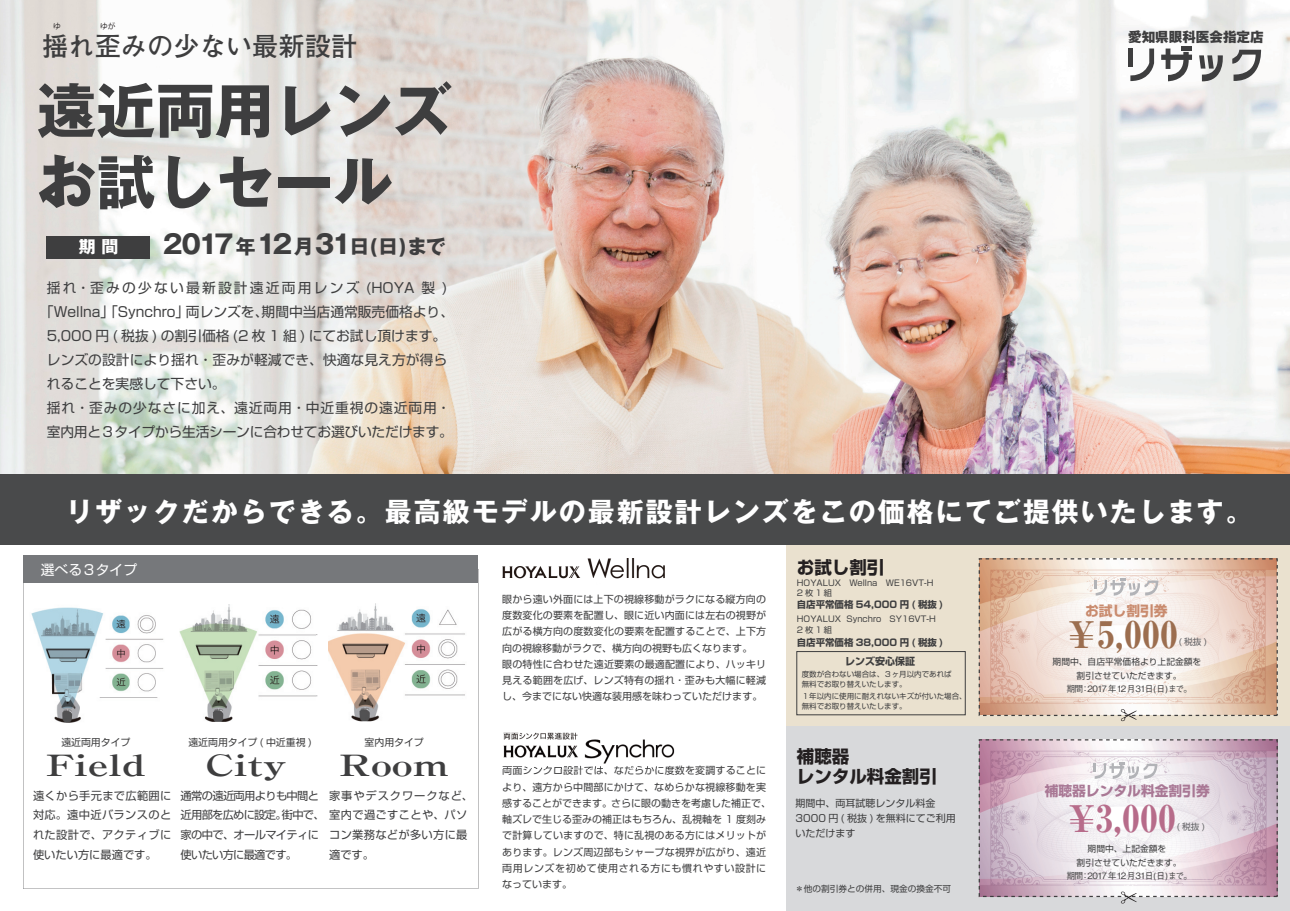
<style>
.page{position:relative;width:1290px;height:911px;background:#fff}
.page>*{position:absolute;margin:0;border:0;box-sizing:border-box;transform-origin:0 0}
.t1{font:700 59.25px/71.2px "Gothic MB101 Pro";color:#3e3e3f}
.t2{font:800 36.75px "Ryumin Pro";color:#9c6e4f;scale:.93 1}
.t3{font:800 36.75px "Ryumin Pro";color:#b76c8a;scale:.93 1}
.t4{font:700 29.25px "Ryumin Pro";color:#3e3e3f;scale:1.43 1}
.t5{font:700 27px "Gothic MB101 Pro";letter-spacing:.075em;color:#fff}
.t6{font:700 26.25px "Futo Go B101 Pro";color:#3e3e3f}
.t7{font:700 26px "Gothic MB101 Pro";letter-spacing:-.105em;color:#3e3e3f}
.t8{font:700 17.5px/20px "Shin Go Pro";color:#231f20}
.t9{font:700 17px "Gothic MB101 Pro";color:#fff}
.t10{font:13.75px "Shin Go Pro";color:#3e3e3f}
.t11{font:13.75px "Shin Go Pro";letter-spacing:.065em;color:#3e3e3f}
.t12{font:13.75px "Shin Go Pro";letter-spacing:.16em;color:#3e3e3f}
.t13{font:700 13.75px "Shin Go Pro";color:#a97895}
.t14{font:13.75px "Shin Go Pro";color:#fff}
.t15{font:700 13.75px "Shin Go Pro";color:#c98b6e}
.t16{font:800 13.5px "Gothic MB101 Pro";color:#3e3e3f}
.t17{font:11.25px/19.8px "Shin Go Pro";letter-spacing:.025em;color:#3e3e3f;text-align:justify}
.t18{font:11.25px/19.8px "Shin Go Pro";letter-spacing:-.06em;color:#3e3e3f}
.t19{font:11.25px "Shin Go Pro";letter-spacing:.08em;color:#3e3e3f}
.t20{font:10px/16.2px "Shin Go Pro";letter-spacing:.015em;color:#3e3e3f}
.t21{font:700 10px "Shin Go Pro";color:#3e3e3f}
.t22{font:9.88px "Shin Go Pro";color:#3e3e3f}
.t23{font:700 9.5px "Shin Go Pro";color:#3e3e3f}
.t24{font:8.75px/13.8px "Shin Go Pro";color:#3e3e3f;text-align:center}
.t25{font:500 8.75px "Gothic BBB Pro";letter-spacing:-.085em;color:#3e3e3f}
.t26{font:8.75px "Shin Go Pro";color:#616164}
.t27{font:8.62px "Shin Go Pro";color:#3e3e3f}
.t28{font:8.25px/10.6px "Shin Go Pro";color:#3e3e3f}
.t29{font:7.75px "Koz Go Pro";color:#231f20}
.t30{font:7.5px/10px "Shin Go Pro";color:#3e3e3f}
.s1{font-size:20px}
</style>
<div class="page">
<img style="left:502px;top:558px;width:163px;height:21px">
<div style="left:786px;top:543px;width:504px;height:184px;background:#eae1cf"></div>
<div style="left:786px;top:727px;width:504px;height:184px;background:#d8d9db"></div>
<img style="left:0;top:0;width:1290px;height:474px">
<div style="left:0;top:474px;width:1290px;height:70px;background:#494a4b"></div>
<img style="left:502px;top:732px;width:173px;height:35px">
<img style="left:503px;top:766px;width:175px;height:2px">
<img style="left:980px;top:560px;width:296px;height:154px">
<img style="left:980px;top:741px;width:296px;height:154px">
<svg style="left:23px;top:583px;width:455px;height:306px"></svg>
<div style="left:23px;top:555px;width:455px;height:28px;background:#76787b"></div>
<img style="left:170px;top:604px;width:157px;height:118px">
<img style="left:170px;top:605px;width:9px;height:117px">
<img style="left:316px;top:604px;width:11px;height:117px">
<svg style="left:1094px;top:579px;width:65px;height:17px"></svg>
<svg style="left:1093px;top:762px;width:65px;height:17px"></svg>
<hr style="left:1128px;top:49px;width:4px;height:18px;background:#3e3e3f">
<svg style="left:1130px;top:49px;width:24px;height:32px"></svg>
<svg style="left:1161px;top:46px;width:31px;height:35px"></svg>
<svg style="left:1199px;top:55px;width:26px;height:27px"></svg>
<svg style="left:1232px;top:50px;width:31px;height:31px"></svg>
<div style="left:46px;top:236px;width:104px;height:23px;background:#3e3e3f"></div>
<div style="left:978px;top:558px;width:300px;height:158px;border:1px dashed #3e3e3f"></div>
<div style="left:978px;top:739px;width:300px;height:158px;border:1px dashed #3e3e3f"></div>
<svg style="left:1121px;top:709px;width:15px;height:12px"></svg>
<svg style="left:1121px;top:891px;width:15px;height:12px"></svg>
<div style="left:796px;top:651px;width:169px;height:64px;border:1px solid #3e3e3f"></div>
<p class="t29" style="left:53px;top:21px;width:9px">ゆ</p>
<p class="t29" style="left:100px;top:21px;width:17px">ゆが</p>
<h3 class="t6" style="left:42px;top:25px;width:317px">揺れ歪みの少ない最新設計</h3>
<h1 class="t1" style="left:37px;top:68px;width:416px">遠近両用レンズお試しセール</h1>
<h3 class="t9" style="left:79px;top:232px;width:58px">期 間　</h3>
<h3 class="t7" style="left:163px;top:223px;width:284px">2017<span class="s1">年</span>12<span class="s1">月</span>31<span class="s1">日(日)まで</span></h3>
<h3 class="t12" style="left:47px;top:276px;width:402px">揺れ・歪みの少ない最新設計遠近両用レンズ (HOYA 製 )</h3>
<h3 class="t10" style="left:40px;top:300px;width:416px">「Wellna」「Synchro」両レンズを、期間中当店通常販売価格より、</h3>
<h3 class="t10" style="left:47px;top:324px;width:401px">5,000 円 ( 税抜 ) の割引価格 (2 枚 1 組 ) にてお試し頂けます。</h3>
<h3 class="t10" style="left:47px;top:348px;width:402px">レンズの設計により揺れ・歪みが軽減でき、快適な見え方が得ら</h3>
<h3 class="t10" style="left:47px;top:372px;width:180px">れることを実感して下さい。</h3>
<h3 class="t11" style="left:47px;top:397px;width:405px">揺れ・歪みの少なさに加え、遠近両用・中近重視の遠近両用・</h3>
<h3 class="t10" style="left:47px;top:421px;width:408px">室内用と３タイプから生活シーンに合わせてお選びいただけます。</h3>
<h3 class="t16" style="left:1128px;top:25px;width:137px">愛知県眼科医会指定店</h3>
<h3 class="t5" style="left:66px;top:489px;width:1188px">リザックだからできる。最高級モデルの最新設計レンズをこの価格にてご提供いたします。</h3>
<h3 class="t14" style="left:41px;top:559px;width:98px">選べる３タイプ</h3>
<p class="t22" style="left:61px;top:734px;width:71px">遠近両用タイプ</p>
<h3 class="t4" style="left:46px;top:742px;width:71px">Field</h3>
<p class="t22" style="left:188px;top:734px;width:135px">遠近両用タイプ ( 中近重視 )　</p>
<h3 class="t4" style="left:206px;top:742px;width:58px">City</h3>
<p class="t22" style="left:365px;top:734px;width:61px">室内用タイプ</p>
<h3 class="t4" style="left:339px;top:742px;width:78px">Room</h3>
<p class="t19" style="left:329px;top:786px;width:146px">家事やデスクワークなど、</p>
<p class="t17" style="left:329px;top:823px;width:140px">コン業務などが多い方に最適です。</p>
<p class="t17" style="left:33px;top:784px;width:140px">遠くから手元まで広範囲に対応。遠中近バランスのとれた設計で、アクティブに使いたい方に最適です。</p>
<p class="t18" style="left:181px;top:784px;width:288px">通常の遠近両用よりも中間と<br>近用部を広めに設定。街中で、室内で過ごすことや、パソ家の中で、オールマイティに<br>使いたい方に最適です。</p>
<p class="t20" style="left:502px;top:590px;width:265px">眼から遠い外面には上下の視線移動がラクになる縦方向の度数変化の要素を配置し、眼に近い内面には左右の視野が広がる横方向の度数変化の要素を配置することで、上下方向の視線移動がラクで、横方向の視野も広くなります。<br>眼の特性に合わせた遠近要素の最適配置により、ハッキリ見える範囲を広げ、レンズ特有の揺れ・歪みも大幅に軽減し、今までにない快適な装用感を味わっていただけます。</p>
<p class="t20" style="left:502px;top:761px;width:270px">両面シンクロ設計では、なだらかに度数を変調することにより、遠方から中間部にかけて、なめらかな視線移動を実感することができます。さらに眼の動きを考慮した補正で、軸ズレで生じる歪みの補正はもちろん、乱視軸を 1 度刻みで計算していますので、特に乱視のある方にはメリットがあります。レンズ周辺部もシャープな視界が広がり、遠近両用レンズを初めて使用される方にも慣れやすい設計になっています。　</p>
<h3 class="t8" style="left:797px;top:555px;width:89px">お試し割引</h3>
<p class="t28" style="left:797px;top:576px;width:138px">HOYALUX　Wellna　WE16VT-H<br>2枚1組</p>
<p class="t23" style="left:797px;top:597px;width:148px">自店平常価格 54,000 円 ( 税抜 )</p>
<p class="t28" style="left:797px;top:612px;width:141px;line-height:11.2px">HOYALUX Synchro　SY16VT-H<br>2枚1組</p>
<p class="t23" style="left:797px;top:634px;width:148px">自店平常価格 38,000 円 ( 税抜 )</p>
<p class="t21" style="left:845px;top:653px;width:71px">レンズ安心保証</p>
<p class="t30" style="left:802px;top:668px;width:151px">度数が合わない場合は、３ヶ月以内であれば無料でお取り替えいたします。</p>
<p class="t30" style="left:802px;top:690px;width:166px">１年以内に使用に耐えれないキズが付いた場合、無料でお取り替えいたします。</p>
<h3 class="t8" style="left:797px;top:745px;width:141px">補聴器<br>レンタル料金割引</h3>
<p class="t20" style="left:795px;top:794px;width:162px;line-height:15px">期間中、両耳試聴レンタル料金<br>3000 円 ( 税抜 ) を無料にてご利用いただけます</p>
<p class="t27" style="left:795px;top:881px;width:157px">＊他の割引券との併用、現金の換金不可</p>
<h3 class="t15" style="left:1085px;top:600px;width:84px">お試し割引券</h3>
<h2 class="t2" style="left:1064px;top:605px;width:123px">￥5,000</h2>
<p class="t26" style="left:1178px;top:635px;width:30px">(税抜)</p>
<p class="t24" style="left:1052px;top:653px;width:150px">期間中、自店平常価格より上記金額を割引させていただきます。</p>
<p class="t25" style="left:1066px;top:682px;width:127px">期間：2017年12月31日(日)まで。</p>
<h3 class="t13" style="left:1045px;top:780px;width:166px">補聴器レンタル料金割引券</h3>
<h2 class="t3" style="left:1069px;top:789px;width:116px">¥3,000</h2>
<p class="t26" style="left:1177px;top:820px;width:30px">(税抜)</p>
<p class="t24" style="left:1076px;top:840px;width:106px">期間中、上記金額を<br>割引させていただきます。</p>
<p class="t25" style="left:1066px;top:869px;width:127px">期間：2017年12月31日(日)まで。</p>
</div>
